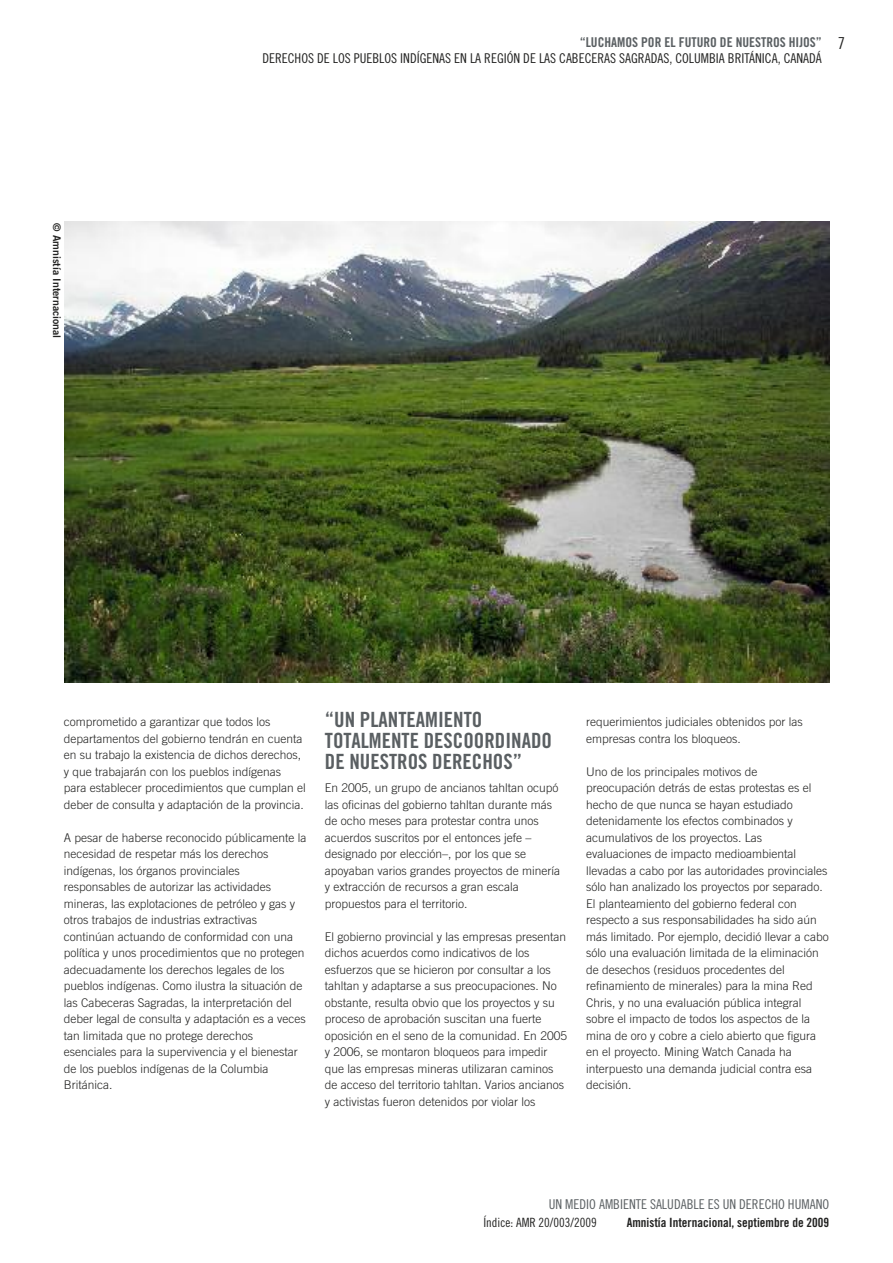
<style>
.page{position:relative;width:893px;height:1263px;background:#fff}
.page>*{position:absolute;margin:0;border:0;box-sizing:border-box;transform-origin:0 0}
.t1{font:21px/21px "Amnesty Trade Gothic Bd Cn 20";color:#5a5f62}
.t2{font:16.5px "Amnesty Trade Gothic Cn 18";color:#222221}
.t3{font:13.5px "Amnesty Trade Gothic Cn 18";color:#222221}
.t4{font:13.5px "Amnesty Trade Gothic Cn 18";color:#5a5f62}
.t5{font:13.5px "Amnesty Trade Gothic Bd Cn 20";color:#5a5f62}
.t6{font:12.75px "Amnesty Trade Gothic Bd Cn 20";color:#222221}
.t7{font:12.75px "Amnesty Trade Gothic Cn 18";color:#222221}
.t8{font:300 12px/16.5px "Amnesty Trade Gothic";color:#222221}
.t9{font:10.5px "Amnesty Trade Gothic Bd 2";color:#222221}
</style>
<div class="page">
<img style="left:65px;top:221px;width:764px;height:462px">
<p class="t9" style="left:63px;top:223px;width:117px;rotate:90deg">© Amnistía Internacional</p>
<p class="t5" style="left:580px;top:34px;width:244px">“LUCHAMOS POR EL FUTURO DE NUESTROS HIJOS”</p>
<p class="t3" style="left:262px;top:50px;width:561px">DERECHOS DE LOS PUEBLOS INDÍGENAS EN LA REGIÓN DE LAS CABECERAS SAGRADAS, COLUMBIA BRITÁNICA, CANADÁ</p>
<h2 class="t2" style="left:838px;top:33px;width:9px">7</h2>
<p class="t8" style="left:64px;top:713px;width:244px">comprometido a garantizar que todos los departamentos del gobierno tendrán en cuenta en su trabajo la existencia de dichos derechos, y que trabajarán con los pueblos indígenas para establecer procedimientos que cumplan el deber de consulta y adaptación de la provincia.</p>
<p class="t8" style="left:64px;top:829px;width:244px">A pesar de haberse reconocido públicamente la necesidad de respetar más los derechos indígenas, los órganos provinciales responsables de autorizar las actividades mineras, las explotaciones de petróleo y gas y otros trabajos de industrias extractivas continúan actuando de conformidad con una política y unos procedimientos que no protegen adecuadamente los derechos legales de los pueblos indígenas. Como ilustra la situación de las Cabeceras Sagradas, la interpretación del deber legal de consulta y adaptación es a veces tan limitada que no protege derechos esenciales para la supervivencia y el bienestar de los pueblos indígenas de la Columbia Británica.</p>
<h1 class="t1" style="left:325px;top:709px;width:229px">“UN PLANTEAMIENTO<br>TOTALMENTE DESCOORDINADO<br>DE NUESTROS DERECHOS”</h1>
<p class="t8" style="left:325px;top:779px;width:237px">En 2005, un grupo de ancianos tahltan ocupó las oficinas del gobierno tahltan durante más de ocho meses para protestar contra unos acuerdos suscritos por el entonces jefe – designado por elección–, por los que se apoyaban varios grandes proyectos de minería y extracción de recursos a gran escala propuestos para el territorio.</p>
<p class="t8" style="left:325px;top:928px;width:244px">El gobierno provincial y las empresas presentan dichos acuerdos como indicativos de los esfuerzos que se hicieron por consultar a los tahltan y adaptarse a sus preocupaciones. No obstante, resulta obvio que los proyectos y su proceso de aprobación suscitan una fuerte oposición en el seno de la comunidad. En 2005 y 2006, se montaron bloqueos para impedir que las empresas mineras utilizaran caminos de acceso del territorio tahltan. Varios ancianos y activistas fueron detenidos por violar los</p>
<p class="t8" style="left:586px;top:713px;width:218px">requerimientos judiciales obtenidos por las empresas contra los bloqueos.</p>
<p class="t8" style="left:586px;top:763px;width:244px">Uno de los principales motivos de preocupación detrás de estas protestas es el hecho de que nunca se hayan estudiado detenidamente los efectos combinados y acumulativos de los proyectos. Las evaluaciones de impacto medioambiental llevadas a cabo por las autoridades provinciales sólo han analizado los proyectos por separado.<br>El planteamiento del gobierno federal con respecto a sus responsabilidades ha sido aún más limitado. Por ejemplo, decidió llevar a cabo sólo una evaluación limitada de la eliminación de desechos (residuos procedentes del refinamiento de minerales) para la mina Red Chris, y no una evaluación pública integral sobre el impacto de todos los aspectos de la mina de oro y cobre a cielo abierto que figura en el proyecto. Mining Watch Canada ha interpuesto una demanda judicial contra esa decisión.</p>
<p class="t4" style="left:549px;top:1196px;width:282px">UN MEDIO AMBIENTE SALUDABLE ES UN DERECHO HUMANO</p>
<p class="t7" style="left:483px;top:1215px;width:115px">Índice: AMR 20/003/2009</p>
<p class="t6" style="left:627px;top:1215px;width:204px">Amnistía Internacional, septiembre de 2009</p>
</div>
